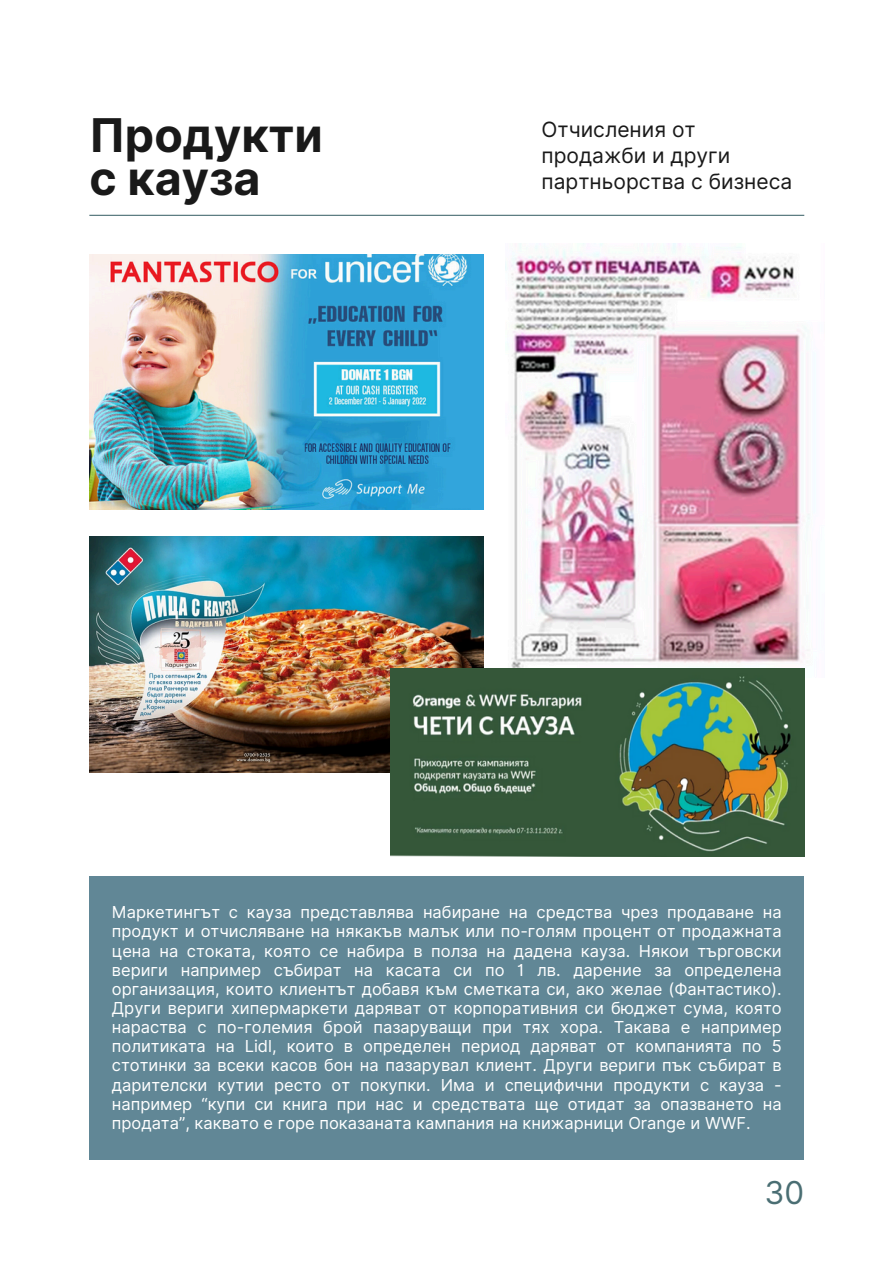
<style>
.page{position:relative;width:894px;height:1264px;background:#fff}
.page>*{position:absolute;margin:0;border:0;box-sizing:border-box;transform-origin:0 0}
.t1{font:700 46.5px/42.8px "Inter";color:#191919}
.t2{font:31.5px "Inter";color:#4a6e73}
.t3{font:21px/25.8px "Inter";color:#191919}
.t4{font:16.5px/19.2px "Inter";color:#fff;text-align:justify}
</style>
<div class="page">
<hr style="left:89px;top:215px;width:715px;height:1px;background:#4a6e73">
<img style="left:505px;top:243px;width:305px;height:434px">
<div style="left:89px;top:876px;width:714px;height:283px;background:#618796"></div>
<img style="left:89px;top:537px;width:394px;height:235px">
<img style="left:89px;top:254px;width:394px;height:256px">
<img style="left:390px;top:668px;width:414px;height:188px">
<p class="t1" style="left:89px;top:114px;width:235px">Продукти с кауза</p>
<p class="t3" style="left:541px;top:116px;width:252px">Отчисления от продажби и други партньорства с бизнеса</p>
<h1 class="t4" style="left:112px;top:902px;width:671px">Маркетингът с кауза представлява набиране на средства чрез продаване на продукт и отчисляване на някакъв малък или по-голям процент от продажната цена на стоката, която се набира в полза на дадена кауза. Някои търговски вериги например събират на касата си по 1 лв. дарение за определена организация, които клиентът добавя към сметката си, ако желае (Фантастико).<br>Други вериги хипермаркети даряват от корпоративния си бюджет сума, която нараства с по-големия брой пазаруващи при тях хора. Такава е например политиката на Lidl, които в определен период даряват от компанията по 5 стотинки за всеки касов бон на пазарувал клиент. Други вериги пък събират в дарителски кутии ресто от покупки. Има и специфични продукти с кауза - например “купи си книга при нас и средствата ще отидат за опазването на продата”, каквато е горе показаната кампания на книжарници Orange и WWF.</h1>
<p class="t2" style="left:764px;top:1173px;width:41px">30</p>
</div>
